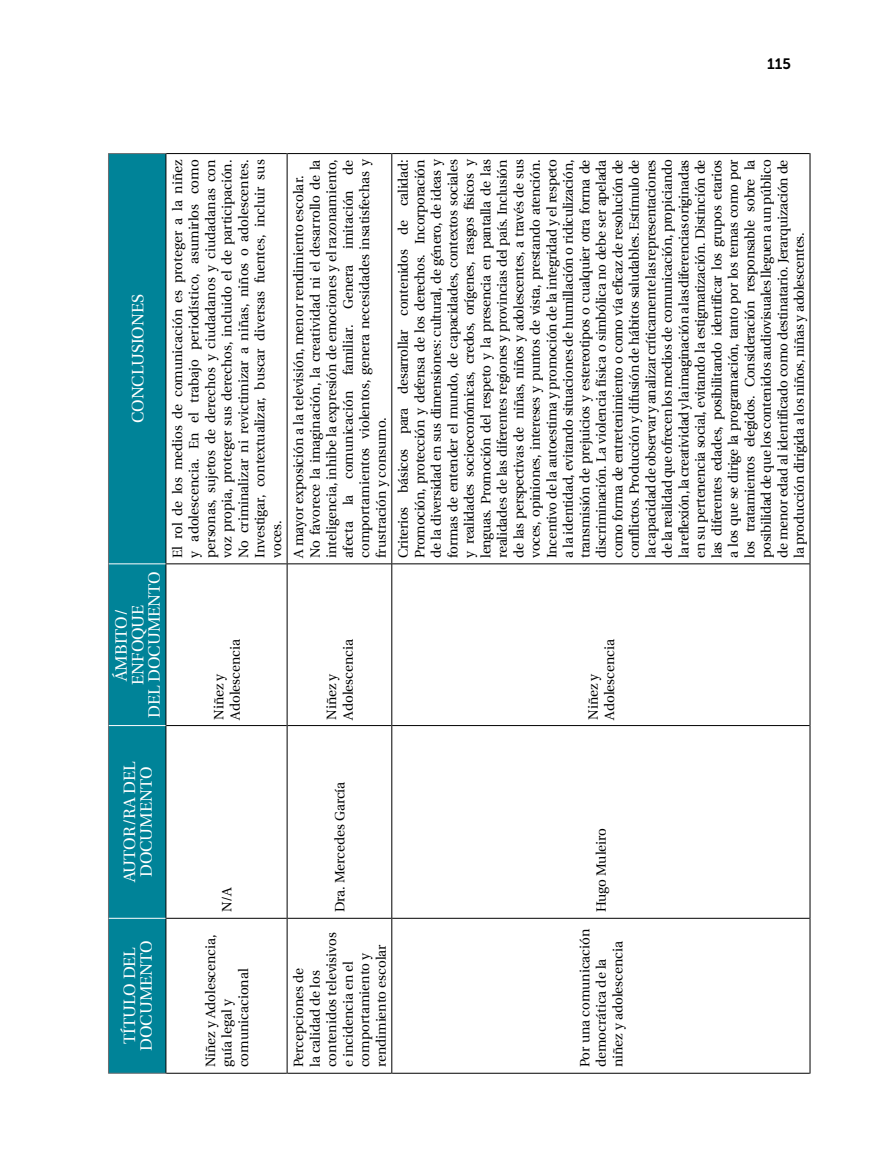
<style>
.page{position:relative;width:893px;height:1149px;background:#fff}
.page>*{position:absolute;margin:0;border:0;box-sizing:border-box;transform-origin:0 0}
.t1{font:16.5px/16.5px "Utopia";color:#fff;text-align:center}
.t2{font:15px "Museo Sans 700";color:#000}
.t3{font:13.5px/16.5px "Utopia";color:#000}
</style>
<div class="page">
<div style="left:109px;top:154px;width:57px;height:918px;background:#008398"></div>
<hr style="left:166px;top:918px;width:1px;height:155px;background:#000">
<hr style="left:166px;top:1072px;width:121px;height:1px;background:#000">
<hr style="left:166px;top:725px;width:1px;height:193px;background:#000">
<hr style="left:166px;top:917px;width:121px;height:1px;background:#000">
<hr style="left:166px;top:563px;width:1px;height:162px;background:#000">
<hr style="left:166px;top:725px;width:121px;height:1px;background:#000">
<hr style="left:166px;top:153px;width:1px;height:410px;background:#000">
<hr style="left:166px;top:563px;width:121px;height:1px;background:#000">
<hr style="left:166px;top:153px;width:121px;height:1px;background:#000">
<hr style="left:287px;top:918px;width:1px;height:155px;background:#000">
<hr style="left:287px;top:1072px;width:104px;height:1px;background:#000">
<hr style="left:287px;top:725px;width:1px;height:193px;background:#000">
<hr style="left:287px;top:917px;width:104px;height:1px;background:#000">
<hr style="left:287px;top:563px;width:1px;height:162px;background:#000">
<hr style="left:287px;top:725px;width:104px;height:1px;background:#000">
<hr style="left:287px;top:153px;width:1px;height:410px;background:#000">
<hr style="left:287px;top:563px;width:104px;height:1px;background:#000">
<hr style="left:287px;top:153px;width:104px;height:1px;background:#000">
<hr style="left:391px;top:918px;width:1px;height:155px;background:#000">
<hr style="left:392px;top:1072px;width:418px;height:1px;background:#000">
<hr style="left:391px;top:725px;width:1px;height:193px;background:#000">
<hr style="left:392px;top:917px;width:418px;height:1px;background:#000">
<hr style="left:391px;top:563px;width:1px;height:162px;background:#000">
<hr style="left:392px;top:725px;width:418px;height:1px;background:#000">
<hr style="left:391px;top:153px;width:1px;height:410px;background:#000">
<hr style="left:392px;top:563px;width:418px;height:1px;background:#000">
<hr style="left:392px;top:153px;width:418px;height:1px;background:#000">
<hr style="left:810px;top:918px;width:1px;height:155px;background:#000">
<hr style="left:810px;top:725px;width:1px;height:193px;background:#000">
<hr style="left:810px;top:563px;width:1px;height:162px;background:#000">
<hr style="left:810px;top:153px;width:1px;height:410px;background:#000">
<hr style="left:108px;top:918px;width:1px;height:155px;background:#6d6e71">
<hr style="left:109px;top:1072px;width:57px;height:1px;background:#6d6e71">
<hr style="left:108px;top:725px;width:1px;height:193px;background:#6d6e71">
<hr style="left:108px;top:563px;width:1px;height:162px;background:#6d6e71">
<hr style="left:108px;top:153px;width:1px;height:410px;background:#6d6e71">
<hr style="left:109px;top:153px;width:57px;height:1px;background:#6d6e71">
<hr style="left:109px;top:917px;width:57px;height:1px;background:#fff">
<hr style="left:109px;top:725px;width:57px;height:1px;background:#fff">
<hr style="left:109px;top:563px;width:57px;height:1px;background:#fff">
<p class="t2" style="left:767px;top:56px;width:25px">115</p>
<p class="t1" style="left:130px;top:423px;width:129px;rotate:-90deg">Conclusiones</p>
<p class="t1" style="left:113px;top:718px;width:147px;rotate:-90deg">Ámbito/<br>Enfoque<br>del documento</p>
<p class="t3" style="left:169px;top:557px;width:399px;text-align:justify;rotate:-90deg">El rol de los medios de comunicación es proteger a la niñez y adolescencia. En el trabajo periodístico, asumirlos como personas, sujetos de derechos y ciudadanos y ciudadanas con voz propia, proteger sus derechos, incluido el de participación.<br>No criminalizar ni revictimizar a niñas, niños o adolescentes.<br>Investigar, contextualizar, buscar diversas fuentes, incluir sus voces.</p>
<p class="t3" style="left:291px;top:557px;width:399px;rotate:-90deg">A mayor exposición a la televisión, menor rendimiento escolar.<br>No favorece la imaginación, la creatividad ni el desarrollo de la inteligencia, inhibe la expresión de emociones y el razonamiento, afecta la comunicación familiar. Genera imitación de comportamientos violentos, genera necesidades insatisfechas y frustración y consumo.</p>
<p class="t3" style="left:395px;top:557px;width:399px;text-align:justify;rotate:-90deg">Criterios básicos para desarrollar contenidos de calidad:<br>Promoción, protección y defensa de los derechos. Incorporación de la diversidad en sus dimensiones: cultural, de género, de ideas y formas de entender el mundo, de capacidades, contextos sociales y realidades socioeconómicas, credos, orígenes, rasgos físicos y lenguas. Promoción del respeto y la presencia en pantalla de las realidades de las diferentes regiones y provincias del país. Inclusión de las perspectivas de niñas, niños y adolescentes, a través de sus voces, opiniones, intereses y puntos de vista, prestando atención.<br>Incentivo de la autoestima y promoción de la integridad y el respeto a la identidad, evitando situaciones de humillación o ridiculización, transmisión de prejuicios y estereotipos o cualquier otra forma de discriminación. La violencia física o simbólica no debe ser apelada como forma de entretenimiento o como vía eficaz de resolución de conflictos. Producción y difusión de hábitos saludables. Estímulo de la capacidad de observar y analizar críticamente las representaciones de la realidad que ofrecen los medios de comunicación, propiciando la reflexión, la creatividad y la imaginación a las diferencias originadas en su pertenencia social, evitando la estigmatización. Distinción de las diferentes edades, posibilitando identificar los grupos etarios a los que se dirige la programación, tanto por los temas como por los tratamientos elegidos. Consideración responsable sobre la posibilidad de que los contenidos audiovisuales lleguen a un público de menor edad al identificado como destinatario. Jerarquización de la producción dirigida a los niños, niñas y adolescentes.</p>
<p class="t3" style="left:211px;top:719px;width:82px;rotate:-90deg">Niñez y<br>Adolescencia</p>
<p class="t3" style="left:324px;top:719px;width:82px;rotate:-90deg">Niñez y<br>Adolescencia</p>
<p class="t3" style="left:585px;top:719px;width:82px;rotate:-90deg">Niñez y<br>Adolescencia</p>
<p class="t1" style="left:122px;top:881px;width:121px;text-align:left;rotate:-90deg">Autor/ra del documento</p>
<p class="t1" style="left:122px;top:1050px;width:111px;rotate:-90deg">Título del<br>Documento</p>
<p class="t3" style="left:219px;top:912px;width:27px;rotate:-90deg">N/A</p>
<p class="t3" style="left:202px;top:1066px;width:134px;rotate:-90deg">Niñez y Adolescencia, guía legal y comunicacional</p>
<p class="t3" style="left:332px;top:912px;width:132px;rotate:-90deg">Dra. Mercedes García</p>
<p class="t3" style="left:291px;top:1066px;width:136px;rotate:-90deg">Percepciones de<br>la calidad de los contenidos televisivos e incidencia en el comportamiento y rendimiento escolar</p>
<p class="t3" style="left:593px;top:912px;width:86px;rotate:-90deg">Hugo Muleiro</p>
<p class="t3" style="left:577px;top:1066px;width:140px;rotate:-90deg">Por una comunicación democrática de la niñez y adolescencia</p>
</div>
